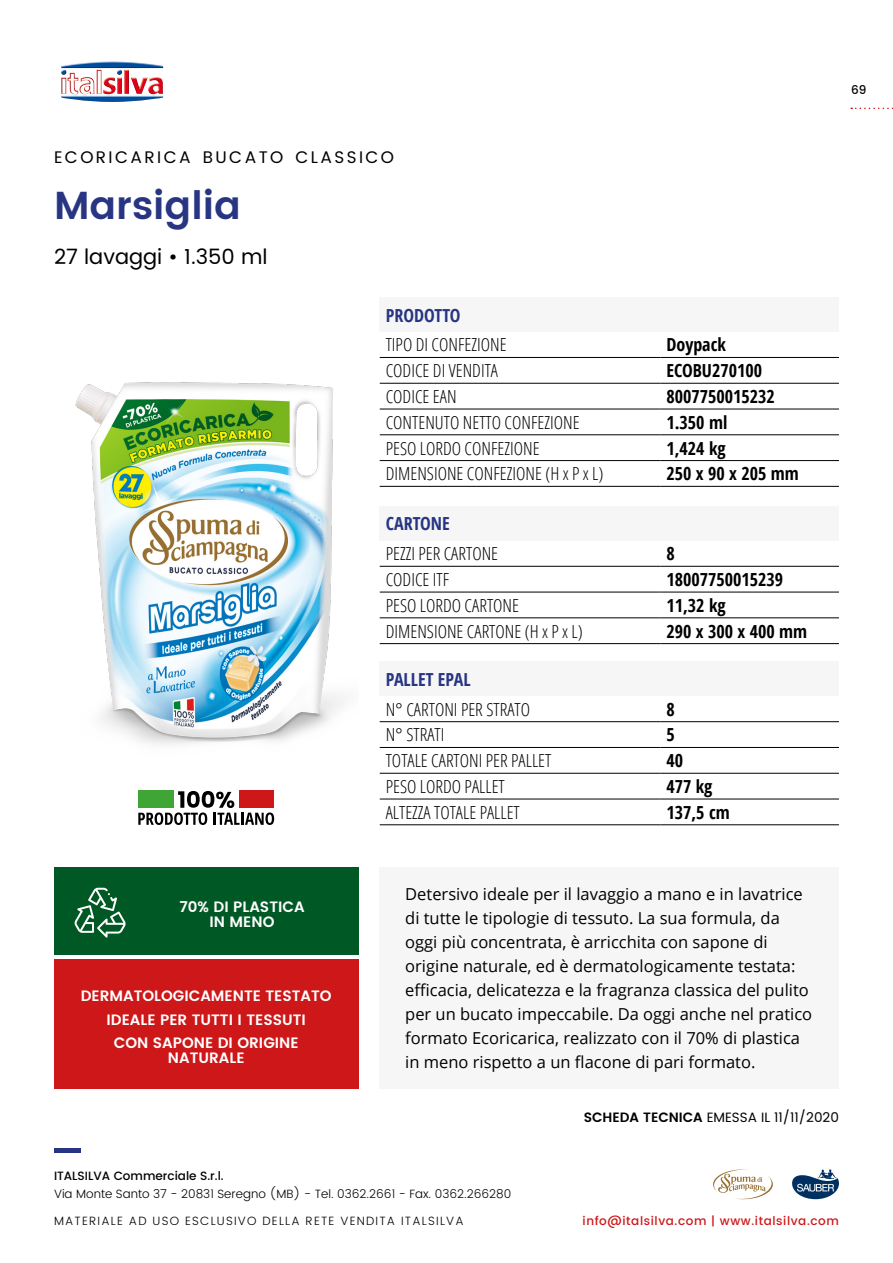
<style>
.page{position:relative;width:893px;height:1263px;background:#fff}
.page>*{position:absolute;margin:0;border:0;box-sizing:border-box;transform-origin:0 0}
.t1{font:600 39px "Poppins";color:#283583}
.t2{font:21px "Poppins";color:#000}
.t3{font:300 condensed 18px "Open Sans";color:#000}
.t4{font:700 18px "Open Sans Condensed";color:#000}
.t5{font:700 18px "Open Sans Condensed";color:#283583}
.t6{font:16.8px "Poppins";letter-spacing:.145em;color:#000}
.t7{font:16.5px/24px "Open Sans";color:#000}
.t8{font:600 15px/23.5px "Poppins";color:#fff;text-align:center}
.t9{font:13.5px "Poppins";color:#000}
.t10{font:300 12px "Poppins";color:#000}
.t11{font:300 12px "Poppins";letter-spacing:.1em;color:#000}
.t12{font:500 12px "Poppins";letter-spacing:.05em;color:#cd1719}
.t13{font:500 12px "Poppins";color:#000}
.s1{font-weight:600}
</style>
<div class="page">
<svg style="left:851px;top:108px;width:42px;height:1px"></svg>
<hr style="left:54px;top:1148px;width:26px;height:4px;background:#283583">
<img style="left:61px;top:61px;width:102px;height:41px">
<svg style="left:792px;top:1169px;width:47px;height:30px"></svg>
<svg style="left:713px;top:1169px;width:60px;height:31px"></svg>
<div style="left:380px;top:867px;width:459px;height:222px;background:#f6f6f6"></div>
<div style="left:380px;top:298px;width:459px;height:34px;background:#f6f6f6"></div>
<hr style="left:380px;top:357px;width:280px;height:1px;background:#000">
<hr style="left:660px;top:357px;width:179px;height:1px;background:#000">
<hr style="left:380px;top:383px;width:280px;height:1px;background:#000">
<hr style="left:660px;top:383px;width:179px;height:1px;background:#000">
<hr style="left:380px;top:409px;width:280px;height:1px;background:#000">
<hr style="left:660px;top:409px;width:179px;height:1px;background:#000">
<hr style="left:380px;top:434px;width:280px;height:1px;background:#000">
<hr style="left:660px;top:434px;width:179px;height:1px;background:#000">
<hr style="left:380px;top:460px;width:280px;height:1px;background:#000">
<hr style="left:660px;top:460px;width:179px;height:1px;background:#000">
<hr style="left:380px;top:486px;width:280px;height:1px;background:#000">
<hr style="left:660px;top:486px;width:179px;height:1px;background:#000">
<div style="left:380px;top:506px;width:459px;height:34px;background:#f6f6f6"></div>
<hr style="left:380px;top:566px;width:280px;height:1px;background:#000">
<hr style="left:660px;top:566px;width:179px;height:1px;background:#000">
<hr style="left:380px;top:592px;width:280px;height:1px;background:#000">
<hr style="left:660px;top:592px;width:179px;height:1px;background:#000">
<hr style="left:380px;top:618px;width:280px;height:1px;background:#000">
<hr style="left:660px;top:618px;width:179px;height:1px;background:#000">
<hr style="left:380px;top:643px;width:280px;height:1px;background:#000">
<hr style="left:660px;top:643px;width:179px;height:1px;background:#000">
<div style="left:380px;top:662px;width:459px;height:34px;background:#f6f6f6"></div>
<hr style="left:380px;top:721px;width:280px;height:1px;background:#000">
<hr style="left:660px;top:721px;width:179px;height:1px;background:#000">
<hr style="left:380px;top:747px;width:280px;height:1px;background:#000">
<hr style="left:660px;top:747px;width:179px;height:1px;background:#000">
<hr style="left:380px;top:773px;width:280px;height:1px;background:#000">
<hr style="left:660px;top:773px;width:179px;height:1px;background:#000">
<hr style="left:380px;top:799px;width:280px;height:1px;background:#000">
<hr style="left:660px;top:799px;width:179px;height:1px;background:#000">
<hr style="left:380px;top:824px;width:280px;height:1px;background:#000">
<hr style="left:660px;top:824px;width:179px;height:1px;background:#000">
<img style="left:75px;top:382px;width:270px;height:363px">
<div style="left:54px;top:959px;width:304px;height:130px;background:#cd1719"></div>
<div style="left:54px;top:867px;width:304px;height:88px;background:#005924"></div>
<svg style="left:74px;top:888px;width:52px;height:49px"></svg>
<svg style="left:138px;top:791px;width:136px;height:34px"></svg>
<p class="t6" style="left:54px;top:145px;width:342px">ECORICARICA BUCATO CLASSICO</p>
<h1 class="t1" style="left:54px;top:176px;width:188px">Marsiglia</h1>
<p class="t2" style="left:54px;top:241px;width:215px">27 lavaggi • 1.350 ml</p>
<p class="t5" style="left:386px;top:302px;width:76px">PRODOTTO</p>
<p class="t3" style="left:386px;top:333px;width:122px">TIPO DI CONFEZIONE</p>
<p class="t4" style="left:666px;top:332px;width:61px">Doypack</p>
<p class="t3" style="left:386px;top:358px;width:114px">CODICE DI VENDITA</p>
<p class="t4" style="left:666px;top:358px;width:97px">ECOBU270100</p>
<p class="t3" style="left:386px;top:384px;width:72px">CODICE EAN</p>
<p class="t4" style="left:666px;top:384px;width:110px">8007750015232</p>
<p class="t3" style="left:386px;top:410px;width:195px">CONTENUTO NETTO CONFEZIONE</p>
<p class="t4" style="left:666px;top:410px;width:62px">1.350 ml</p>
<p class="t3" style="left:386px;top:436px;width:155px">PESO LORDO CONFEZIONE</p>
<p class="t4" style="left:666px;top:435px;width:61px">1,424 kg</p>
<p class="t3" style="left:386px;top:462px;width:219px">DIMENSIONE CONFEZIONE (H x P x L)</p>
<p class="t4" style="left:666px;top:461px;width:134px">250 x 90 x 205 mm</p>
<p class="t5" style="left:386px;top:511px;width:66px">CARTONE</p>
<p class="t3" style="left:386px;top:541px;width:114px">PEZZI PER CARTONE</p>
<p class="t4" style="left:666px;top:541px;width:10px">8</p>
<p class="t3" style="left:386px;top:567px;width:65px">CODICE ITF</p>
<p class="t4" style="left:666px;top:567px;width:118px">18007750015239</p>
<p class="t3" style="left:386px;top:593px;width:135px">PESO LORDO CARTONE</p>
<p class="t4" style="left:666px;top:593px;width:61px">11,32 kg</p>
<p class="t3" style="left:386px;top:619px;width:199px">DIMENSIONE CARTONE (H x P x L)</p>
<p class="t4" style="left:666px;top:618px;width:142px">290 x 300 x 400 mm</p>
<p class="t5" style="left:386px;top:667px;width:87px">PALLET EPAL</p>
<p class="t3" style="left:386px;top:697px;width:146px">N° CARTONI PER STRATO</p>
<p class="t4" style="left:666px;top:697px;width:10px">8</p>
<p class="t3" style="left:386px;top:723px;width:60px">N° STRATI</p>
<p class="t4" style="left:666px;top:722px;width:10px">5</p>
<p class="t3" style="left:386px;top:748px;width:167px">TOTALE CARTONI PER PALLET</p>
<p class="t4" style="left:666px;top:748px;width:18px">40</p>
<p class="t3" style="left:386px;top:774px;width:121px">PESO LORDO PALLET</p>
<p class="t4" style="left:666px;top:774px;width:48px">477 kg</p>
<p class="t3" style="left:386px;top:800px;width:136px">ALTEZZA TOTALE PALLET</p>
<p class="t4" style="left:666px;top:800px;width:65px">137,5 cm</p>
<p class="t13" style="left:851px;top:80px;width:17px">69</p>
<p class="t8" style="left:179px;top:900px;width:127px;line-height:15px">70% DI PLASTICA<br>IN MENO</p>
<p class="t8" style="left:81px;top:985px;width:253px">DERMATOLOGICAMENTE TESTATO<br>IDEALE PER TUTTI I TESSUTI<br>CON SAPONE DI ORIGINE</p>
<p class="t8" style="left:168px;top:1047px;width:78px">NATURALE</p>
<p class="t7" style="left:405px;top:882px;width:409px">Detersivo ideale per il lavaggio a mano e in lavatrice di tutte le tipologie di tessuto. La sua formula, da oggi più concentrata, è arricchita con sapone di origine naturale, ed è dermatologicamente testata: efficacia, delicatezza e la fragranza classica del pulito per un bucato impeccabile. Da oggi anche nel pratico formato Ecoricarica, realizzato con il 70% di plastica in meno rispetto a un flacone di pari formato.</p>
<p class="t9" style="left:584px;top:1107px;width:257px"><span class="s1">SCHEDA TECNICA</span> EMESSA IL 11/11/2020</p>
<p class="t13" style="left:54px;top:1167px;width:171px">ITALSILVA Commerciale S.r.l.</p>
<p class="t10" style="left:54px;top:1185px;width:459px">Via Monte Santo 37 - 20831 Seregno (MB) - Tel. 0362.2661 - Fax. 0362.266280</p>
<p class="t11" style="left:54px;top:1212px;width:411px">MATERIALE AD USO ESCLUSIVO DELLA RETE VENDITA ITALSILVA</p>
<p class="t12" style="left:583px;top:1212px;width:258px">info@italsilva.com | www.italsilva.com</p>
</div>
